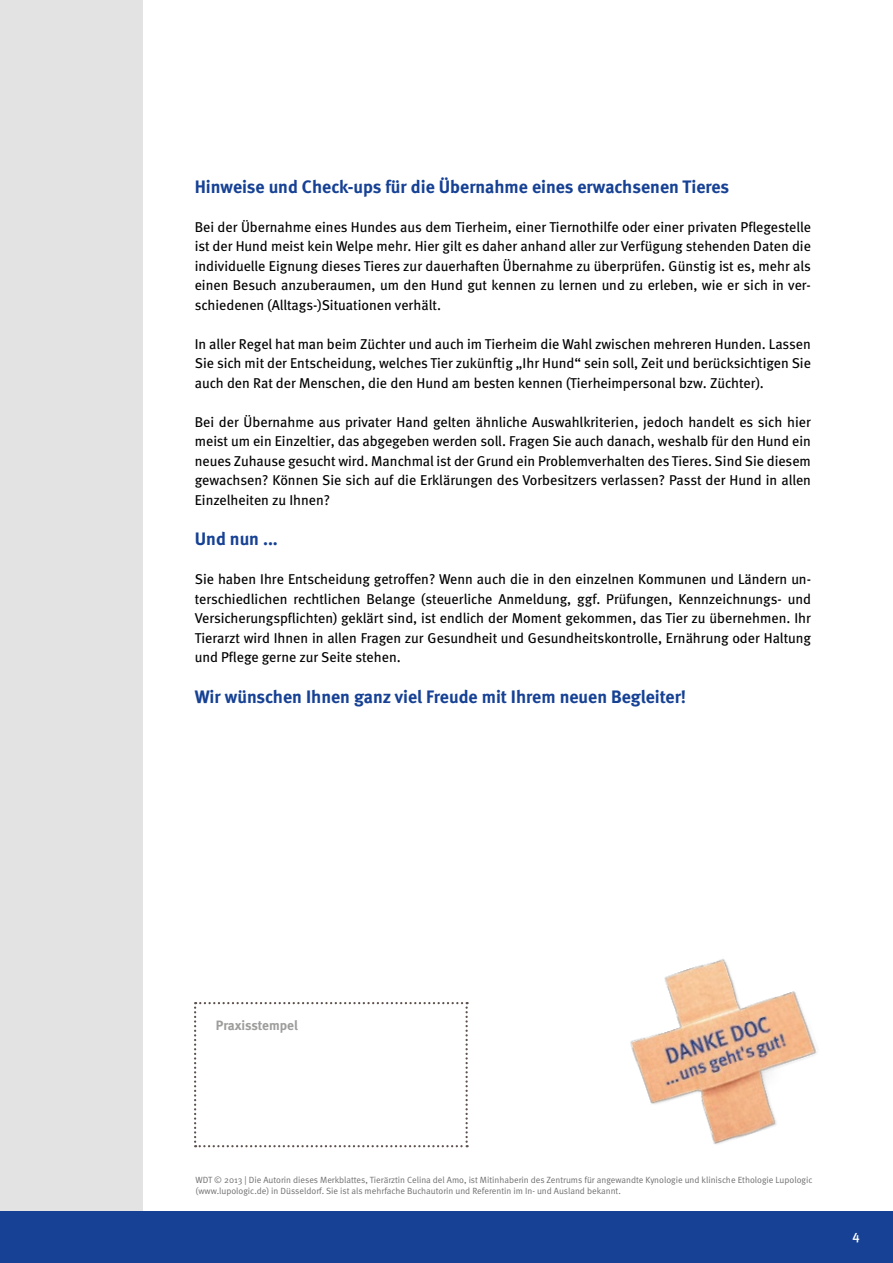
<style>
.page{position:relative;width:893px;height:1263px;background:#fff}
.page>*{position:absolute;margin:0;border:0;box-sizing:border-box;transform-origin:0 0}
.t1{font:700 18px "Meta";color:#164194}
.t2{font:14.25px/19.5px "Meta";color:#000;text-align:justify}
.t3{font:700 13.5px "Meta";letter-spacing:-.005em;color:#9d9d9c}
.t4{font:500 13.5px "Meta";color:#fff}
.t5{font:9px/10.8px "Meta Normal";color:#706f6f}
</style>
<div class="page">
<div style="left:0;top:0;width:142px;height:1263px;background:#e3e3e3"></div>
<svg style="left:194px;top:1002px;width:274px;height:145px"></svg>
<div style="left:0;top:1212px;width:893px;height:51px;background:#164194"></div>
<img style="left:630px;top:959px;width:187px;height:185px">
<p class="t1" style="left:195px;top:176px;width:536px">Hinweise und Check-ups für die Übernahme eines erwachsenen Tieres</p>
<p class="t2" style="left:195px;top:217px;width:618px">Bei der Übernahme eines Hundes aus dem Tierheim, einer Tiernothilfe oder einer privaten Pflegestelle ist der Hund meist kein Welpe mehr. Hier gilt es daher anhand aller zur Verfügung stehenden Daten die individuelle Eignung dieses Tieres zur dauerhaften Übernahme zu überprüfen. Günstig ist es, mehr als einen Besuch anzuberaumen, um den Hund gut kennen zu lernen und zu erleben, wie er sich in ver&shy;schiedenen (Alltags-)Situationen verhält.</p>
<p class="t2" style="left:195px;top:334px;width:618px">In aller Regel hat man beim Züchter und auch im Tierheim die Wahl zwischen mehreren Hunden. Lassen Sie sich mit der Entscheidung, welches Tier zukünftig „Ihr Hund“ sein soll, Zeit und berücksichtigen Sie auch den Rat der Menschen, die den Hund am besten kennen (Tierheimpersonal bzw. Züchter).</p>
<p class="t2" style="left:195px;top:412px;width:618px">Bei der Übernahme aus privater Hand gelten ähnliche Auswahlkriterien, jedoch handelt es sich hier meist um ein Einzeltier, das abgegeben werden soll. Fragen Sie auch danach, weshalb für den Hund ein neues Zuhause gesucht wird. Manchmal ist der Grund ein Problemverhalten des Tieres. Sind Sie diesem gewachsen? Können Sie sich auf die Erklärungen des Vorbesitzers verlassen? Passt der Hund in allen Einzelheiten zu Ihnen?</p>
<p class="t1" style="left:195px;top:528px;width:85px">Und nun ...</p>
<p class="t2" style="left:195px;top:569px;width:618px">Sie haben Ihre Entscheidung getroffen? Wenn auch die in den einzelnen Kommunen und Ländern un&shy;terschiedlichen rechtlichen Belange (steuerliche Anmeldung, ggf. Prüfungen, Kennzeichnungs- und Versicherungspflichten) geklärt sind, ist endlich der Moment gekommen, das Tier zu übernehmen. Ihr Tierarzt wird Ihnen in allen Fragen zur Gesundheit und Gesundheitskontrolle, Ernährung oder Haltung und Pflege gerne zur Seite stehen.</p>
<p class="t1" style="left:195px;top:686px;width:493px">Wir wünschen Ihnen ganz viel Freude mit Ihrem neuen Begleiter!</p>
<p class="t3" style="left:216px;top:1017px;width:84px">Praxisstempel</p>
<p class="t5" style="left:195px;top:1174px;width:618px">WDT © 2013 | Die Autorin dieses Merkblattes, Tierärztin Celina del Amo, ist Mitinhaberin des Zentrums für angewandte Kynologie und klinische Ethologie Lupologic (www.lupologic.de) in Düsseldorf. Sie ist als mehrfache Buchautorin und Referentin im In- und Ausland bekannt.</p>
<p class="t4" style="left:853px;top:1228px;width:9px">4</p>
</div>
